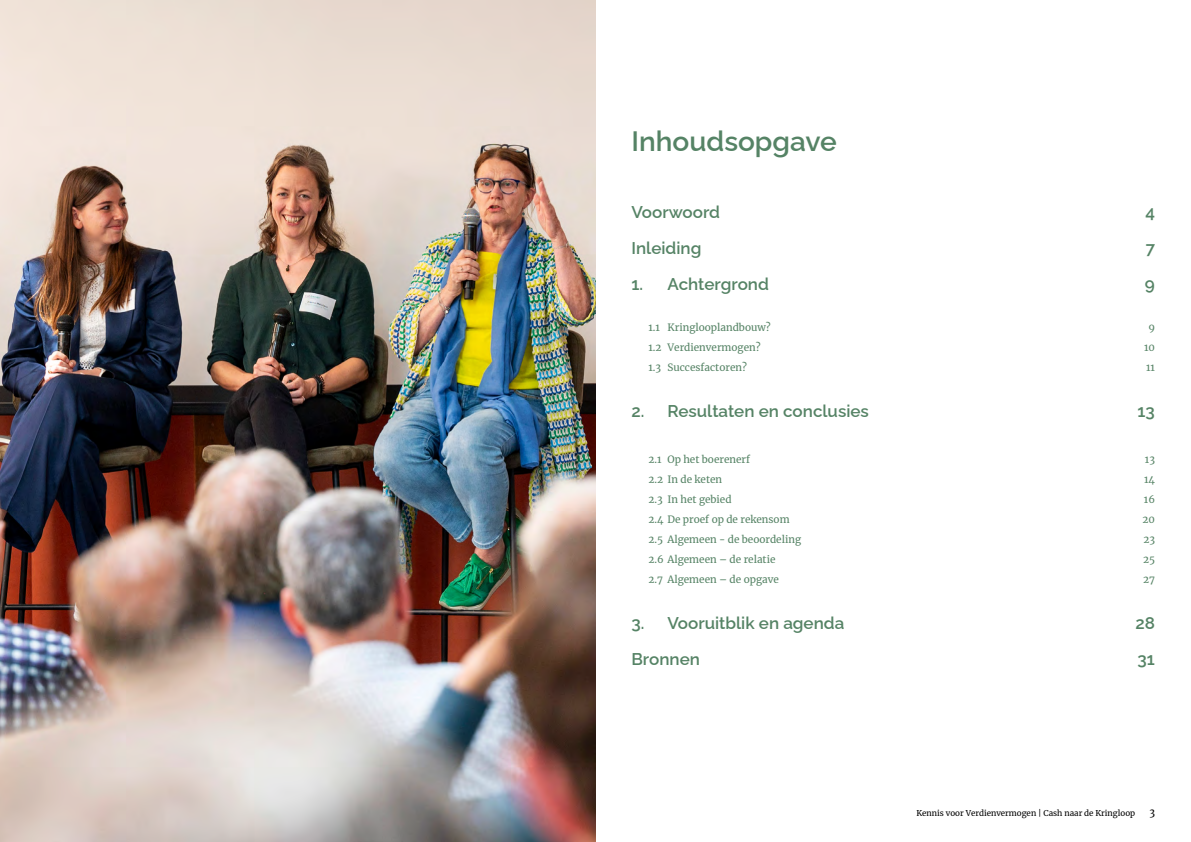
<style>
.page{position:relative;width:1191px;height:842px;background:#fff}
.page>*{position:absolute;margin:0;border:0;box-sizing:border-box;transform-origin:0 0}
.t1{font:600 28px "Raleway";color:#558365}
.t2{font:600 17px "Raleway";color:#558365}
.t3{font:10px "Merriweather";color:#558365}
.t4{font:10px "Merriweather";color:#000}
.t5{font:8px "Merriweather";color:#000}
</style>
<div class="page">
<img style="left:0;top:0;width:595px;height:842px">
<h1 class="t1" style="left:631px;top:119px;width:207px">Inhoudsopgave</h1>
<h2 class="t2" style="left:631px;top:199px;width:90px">Voorwoord</h2>
<h2 class="t2" style="left:1145px;top:199px;width:11px">4</h2>
<h2 class="t2" style="left:631px;top:234px;width:71px">Inleiding</h2>
<h2 class="t2" style="left:1145px;top:234px;width:11px">7</h2>
<h2 class="t2" style="left:631px;top:270px;width:139px">1. Achtergrond</h2>
<h2 class="t2" style="left:1145px;top:270px;width:12px">9</h2>
<p class="t3" style="left:648px;top:321px;width:124px">1.1 Kringlooplandbouw?</p>
<p class="t3" style="left:1148px;top:321px;width:8px">9</p>
<p class="t3" style="left:648px;top:341px;width:114px">1.2 Verdienvermogen?</p>
<p class="t3" style="left:1144px;top:341px;width:12px">10</p>
<p class="t3" style="left:648px;top:361px;width:100px">1.3 Succesfactoren?</p>
<p class="t3" style="left:1146px;top:361px;width:10px">11</p>
<h2 class="t2" style="left:631px;top:398px;width:239px">2. Resultaten en conclusies</h2>
<h2 class="t2" style="left:1137px;top:398px;width:19px">13</h2>
<p class="t3" style="left:648px;top:453px;width:103px">2.1 Op het boerenerf</p>
<p class="t3" style="left:1145px;top:453px;width:12px">13</p>
<p class="t3" style="left:648px;top:473px;width:75px">2.2 In de keten</p>
<p class="t3" style="left:1144px;top:473px;width:12px">14</p>
<p class="t3" style="left:648px;top:493px;width:85px">2.3 In het gebied</p>
<p class="t3" style="left:1144px;top:493px;width:13px">16</p>
<p class="t3" style="left:648px;top:513px;width:143px">2.4 De proef op de rekensom</p>
<p class="t3" style="left:1142px;top:513px;width:14px">20</p>
<p class="t3" style="left:648px;top:533px;width:154px">2.5 Algemeen - de beoordeling</p>
<p class="t3" style="left:1143px;top:533px;width:13px">23</p>
<p class="t3" style="left:648px;top:553px;width:128px">2.6 Algemeen – de relatie</p>
<p class="t3" style="left:1143px;top:553px;width:13px">25</p>
<p class="t3" style="left:648px;top:573px;width:132px">2.7 Algemeen – de opgave</p>
<p class="t3" style="left:1143px;top:573px;width:13px">27</p>
<h2 class="t2" style="left:631px;top:610px;width:214px">3. Vooruitblik en agenda</h2>
<h2 class="t2" style="left:1135px;top:610px;width:21px">28</h2>
<h2 class="t2" style="left:631px;top:646px;width:70px">Bronnen</h2>
<h2 class="t2" style="left:1137px;top:646px;width:19px">31</h2>
<p class="t5" style="left:916px;top:808px;width:220px">Kennis voor Verdienvermogen | Cash naar de Kringloop</p>
<p class="t4" style="left:1149px;top:806px;width:7px">3</p>
</div>
